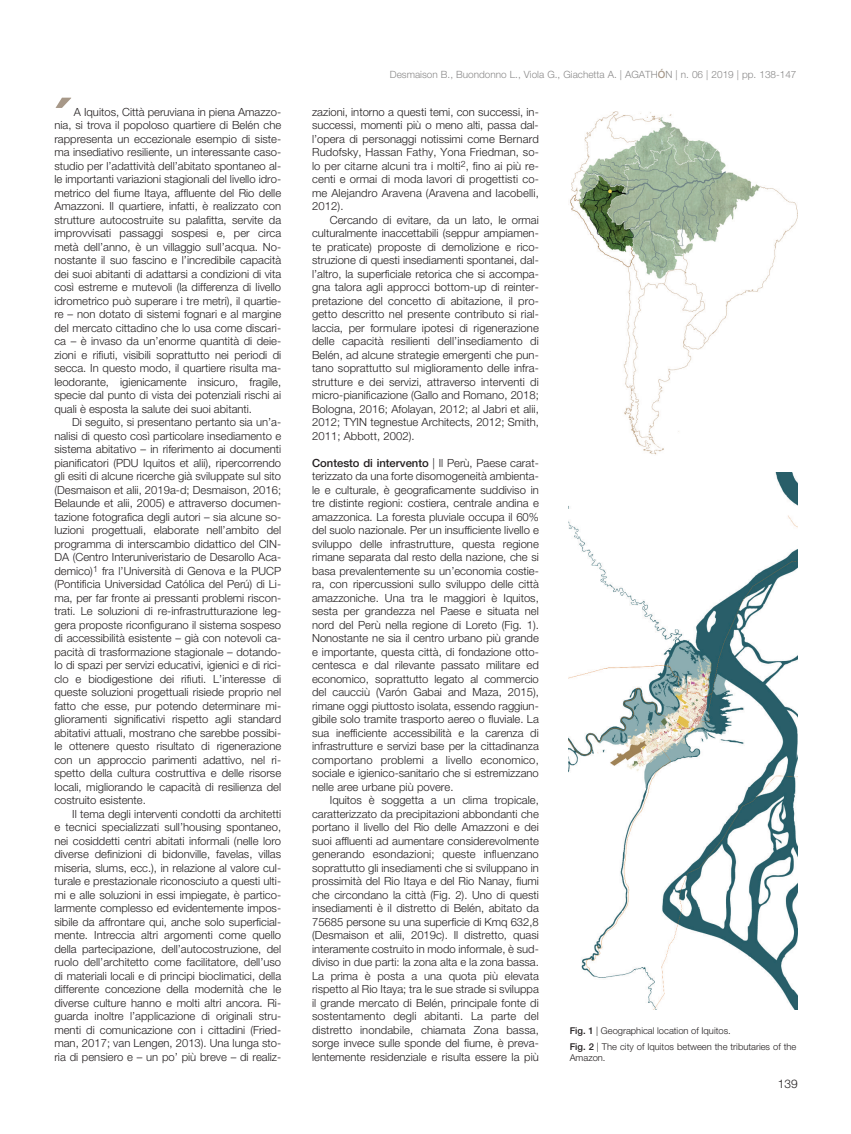
<style>
.page{position:relative;width:851px;height:1134px;background:#fff}
.page>*{position:absolute;margin:0;border:0;box-sizing:border-box;transform-origin:0 0}
.t1{font:300 11.88px "Helvetica Neue LT Std";color:#231f20}
.t2{font:300 11.25px/13.5px "Helvetica Neue LT Std";color:#231f20;text-align:justify}
.t3{font:300 10px "Helvetica Neue LT Std";color:#8a8989}
.t4{font:300 9.38px/15.8px "Helvetica Neue LT Std";color:#231f20}
.s1{font-weight:500;color:#a79889}
.s2{font-weight:500}
</style>
<div class="page">
<svg style="left:55px;top:98px;width:16px;height:10px"></svg>
<img style="left:570px;top:111px;width:227px;height:344px">
<img style="left:568px;top:472px;width:229px;height:537px">
<p class="t2" style="left:54px;top:106px;width:228px;text-indent:19px">A Iquitos, Città peruviana in piena Amazzo&shy;nia, si trova il popoloso quartiere di Belén che rappresenta un eccezionale esempio di siste&shy;ma insediativo resiliente, un interessante caso&shy;studio per l’adattività dell’abitato spontaneo al&shy;le importanti variazioni stagionali del livello idro&shy;metrico del fiume Itaya, affluente del Rio delle Amazzoni. Il quartiere, infatti, è realizzato con strutture autocostruite su palafitta, servite da improvvisati passaggi sospesi e, per circa metà dell’anno, è un villaggio sull’acqua. No&shy;nostante il suo fascino e l’incredibile capacità dei suoi abitanti di adattarsi a condizioni di vita così estreme e mutevoli (la differenza di livello idrometrico può superare i tre metri), il quartie&shy;re – non dotato di sistemi fognari e al margine del mercato cittadino che lo usa come discari&shy;ca – è invaso da un’enorme quantità di deie&shy;zioni e rifiuti, visibili soprattutto nei periodi di secca. In questo modo, il quartiere risulta ma&shy;leodorante, igienicamente insicuro, fragile, specie dal punto di vista dei potenziali rischi ai quali è esposta la salute dei suoi abitanti.</p>
<p class="t2" style="left:54px;top:416px;width:228px;text-indent:18px">Di seguito, si presentano pertanto sia un’a&shy;nalisi di questo così particolare insediamento e sistema abitativo – in riferimento ai documenti pianificatori (PDU Iquitos et alii), ripercorrendo gli esiti di alcune ricerche già sviluppate sul sito (Desmaison et alii, 2019a-d; Desmaison, 2016; Belaunde et alii, 2005) e attraverso documen&shy;tazione fotografica degli autori – sia alcune so&shy;luzioni progettuali, elaborate nell’ambito del programma di interscambio didattico del CIN-DA (Centro Interuniveristario de Desarollo Aca&shy;demico)<sup>1</sup> fra l’Università di Genova e la PUCP (Pontificia Universidad Católica del Perú) di Li&shy;ma, per far fronte ai pressanti problemi riscon&shy;trati. Le soluzioni di re-infrastrutturazione leg&shy;gera proposte riconfigurano il sistema sospeso di accessibilità esistente – già con notevoli ca&shy;pacità di trasformazione stagionale – dotando&shy;lo di spazi per servizi educativi, igienici e di rici&shy;clo e biodigestione dei rifiuti. L’interesse di queste soluzioni progettuali risiede proprio nel fatto che esse, pur potendo determinare mi&shy;glioramenti significativi rispetto agli standard abitativi attuali, mostrano che sarebbe possibi&shy;le ottenere questo risultato di rigenerazione con un approccio parimenti adattivo, nel ri&shy;spetto della cultura costruttiva e delle risorse locali, migliorando le capacità di resilienza del costruito esistente.</p>
<p class="t2" style="left:54px;top:808px;width:228px;text-indent:18px">Il tema degli interventi condotti da architetti e tecnici specializzati sull’housing spontaneo, nei cosiddetti centri abitati informali (nelle loro diverse definizioni di bidonville, favelas, villas miseria, slums, ecc.), in relazione al valore cul&shy;turale e prestazionale riconosciuto a questi ulti&shy;mi e alle soluzioni in essi impiegate, è partico&shy;larmente complesso ed evidentemente impos&shy;sibile da affrontare qui, anche solo superficial&shy;mente. Intreccia altri argomenti come quello della partecipazione, dell’autocostruzione, del ruolo dell’architetto come facilitatore, dell’uso di materiali locali e di principi bioclimatici, della differente concezione della modernità che le diverse culture hanno e molti altri ancora. Ri&shy;guarda inoltre l’applicazione di originali stru&shy;menti di comunicazione con i cittadini (Fried&shy;man, 2017; van Lengen, 2013). Una lunga sto&shy;ria di pensiero e – un po’ più breve – di realiz-</p>
<p class="t3" style="left:390px;top:70px;width:408px">Desmaison B., Buondonno L., Viola G., Giachetta A. | AGATH<span class="s1">Ó</span>N | n. 06 | 2019 | pp. 138-147</p>
<p class="t2" style="left:312px;top:106px;width:228px">zazioni, intorno a questi temi, con successi, in&shy;successi, momenti più o meno alti, passa dal&shy;l’opera di personaggi notissimi come Bernard Rudofsky, Hassan Fathy, Yona Friedman, so&shy;lo per citarne alcuni tra i molti<sup>2</sup>, fino ai più re&shy;centi e ormai di moda lavori di progettisti co&shy;me Alejandro Aravena (Aravena and Iacobelli, 2012).</p>
<p class="t2" style="left:312px;top:214px;width:228px;text-indent:18px">Cercando di evitare, da un lato, le ormai culturalmente inaccettabili (seppur ampiamen&shy;te praticate) proposte di demolizione e rico&shy;struzione di questi insediamenti spontanei, dal&shy;l’altro, la superficiale retorica che si accompa&shy;gna talora agli approcci bottom-up di reinter&shy;pretazione del concetto di abitazione, il pro&shy;getto descritto nel presente contributo si rial&shy;laccia, per formulare ipotesi di rigenerazione delle capacità resilienti dell’insediamento di Belén, ad alcune strategie emergenti che pun&shy;tano soprattutto sul miglioramento delle infra&shy;strutture e dei servizi, attraverso interventi di micro-pianificazione (Gallo and Romano, 2018; Bologna, 2016; Afolayan, 2012; al Jabri et alii, 2012; TYIN tegnestue Architects, 2012; Smith, 2011; Abbott, 2002).</p>
<p class="t2" style="left:312px;top:457px;width:228px"><span class="s2">Contesto di intervento</span> | Il Perù, Paese carat&shy;terizzato da una forte disomogeneità ambienta&shy;le e culturale, è geograficamente suddiviso in tre distinte regioni: costiera, centrale andina e amazzonica. La foresta pluviale occupa il 60% del suolo nazionale. Per un insufficiente livello e sviluppo delle infrastrutture, questa regione rimane separata dal resto della nazione, che si basa prevalentemente su un’economia costie&shy;ra, con ripercussioni sullo sviluppo delle città amazzoniche. Una tra le maggiori è Iquitos, sesta per grandezza nel Paese e situata nel nord del Perù nella regione di Loreto (Fig. 1).<br>Nonostante ne sia il centro urbano più grande e importante, questa città, di fondazione otto&shy;centesca e dal rilevante passato militare ed economico, soprattutto legato al commercio del caucciù (Varón Gabai and Maza, 2015), rimane oggi piuttosto isolata, essendo raggiun&shy;gibile solo tramite trasporto aereo o fluviale. La sua inefficiente accessibilità e la carenza di infrastrutture e servizi base per la cittadinanza comportano problemi a livello economico, sociale e igienico-sanitario che si estremizzano nelle aree urbane più povere.</p>
<p class="t2" style="left:312px;top:794px;width:228px;text-indent:18px">Iquitos è soggetta a un clima tropicale, caratterizzato da precipitazioni abbondanti che portano il livello del Rio delle Amazzoni e dei suoi affluenti ad aumentare considerevolmente generando esondazioni; queste influenzano soprattutto gli insediamenti che si sviluppano in prossimità del Rio Itaya e del Rio Nanay, fiumi che circondano la città (Fig. 2). Uno di questi insediamenti è il distretto di Belén, abitato da 75685 persone su una superficie di Kmq 632,8 (Desmaison et alii, 2019c). Il distretto, quasi interamente costruito in modo informale, è sud&shy;diviso in due parti: la zona alta e la zona bassa.<br>La prima è posta a una quota più elevata rispetto al Rio Itaya; tra le sue strade si sviluppa il grande mercato di Belén, principale fonte di sostentamento degli abitanti. La parte del distretto inondabile, chiamata Zona bassa, sorge invece sulle sponde del fiume, è preva&shy;lentemente residenziale e risulta essere la più</p>
<p class="t4" style="left:569px;top:1023px;width:228px"><span class="s2">Fig. 1</span> | Geographical location of Iquitos.<br><span class="s2">Fig. 2</span> | The city of Iquitos between the tributaries of the</p>
<p class="t4" style="left:569px;top:1050px;width:37px">Amazon.</p>
<p class="t1" style="left:777px;top:1079px;width:21px">139</p>
</div>
